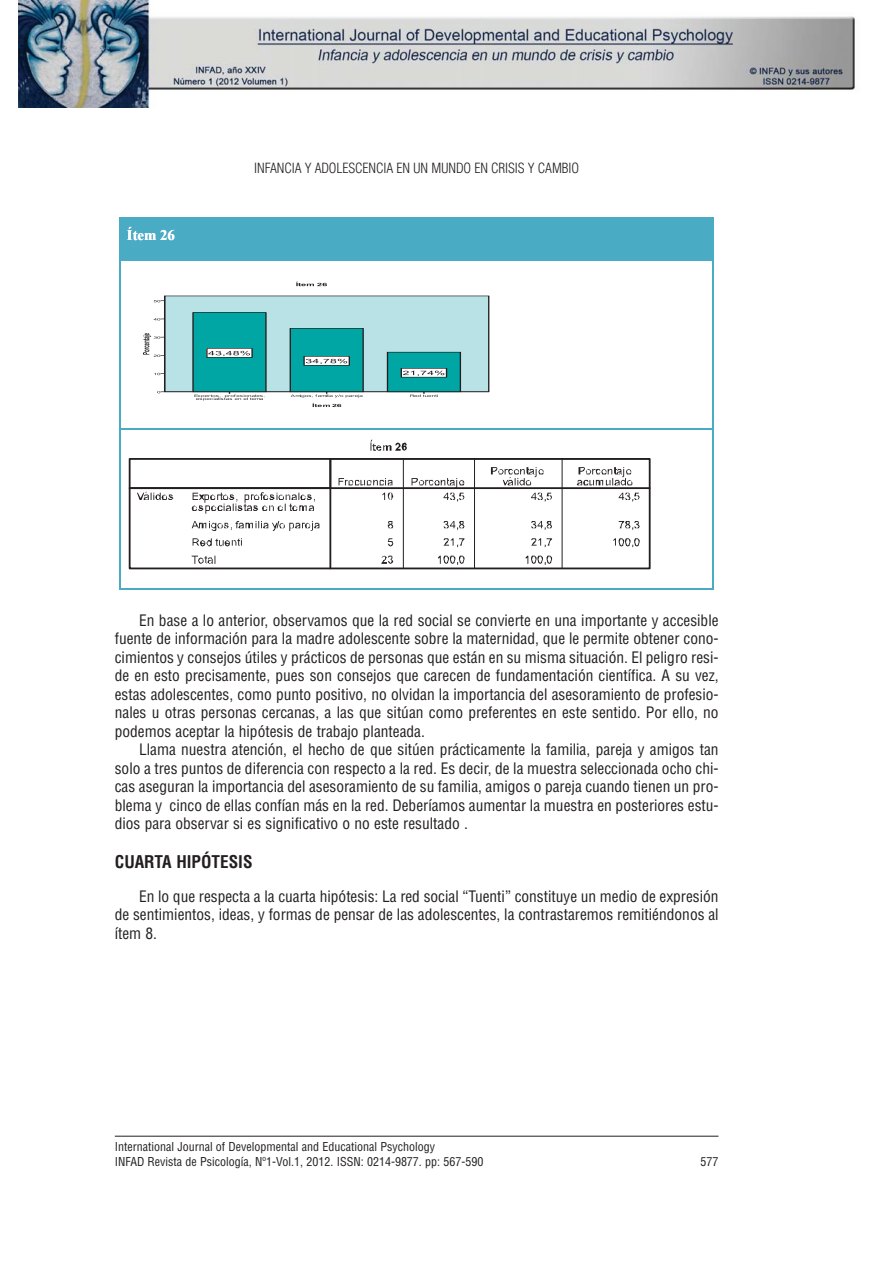
<style>
.page{position:relative;width:893px;height:1263px;background:#fff}
.page>*{position:absolute;margin:0;border:0;box-sizing:border-box;transform-origin:0 0}
.t1{font:700 condensed 17.1px "Helvetica";color:#231f20}
.t2{font:condensed 15.45px/18.5px "Helvetica";color:#231f20;text-align:justify}
.t3{font:14.85px "Times New Roman PS Bold MT+IGCWPX";color:#fff}
.t4{font:300 condensed 13.65px "Helvetica";letter-spacing:-.01em;color:#231f20}
.t5{font:condensed 12px/14.4px "Helvetica";color:#231f20}
</style>
<div class="page">
<img style="left:19px;top:0;width:836px;height:108px">
<hr style="left:115px;top:1136px;width:603px;height:1px;background:#231f20">
<div style="left:121px;top:219px;width:591px;height:40px;background:#4aabc5"></div>
<hr style="left:120px;top:218px;width:592px;height:1px;background:#4aabc5">
<hr style="left:120px;top:219px;width:1px;height:40px;background:#4aabc5">
<hr style="left:712px;top:219px;width:1px;height:40px;background:#4aabc5">
<div style="left:165px;top:296px;width:324px;height:96px;background:#b8e2e5"></div>
<hr style="left:165px;top:392px;width:324px;height:1px;background:#231f20">
<svg style="left:410px;top:392px;width:28px;height:5px"></svg>
<svg style="left:291px;top:392px;width:72px;height:15px"></svg>
<svg style="left:194px;top:392px;width:70px;height:9px"></svg>
<svg style="left:154px;top:300px;width:10px;height:2px"></svg>
<svg style="left:154px;top:318px;width:10px;height:3px"></svg>
<svg style="left:143px;top:333px;width:21px;height:24px"></svg>
<svg style="left:154px;top:373px;width:10px;height:2px"></svg>
<svg style="left:157px;top:391px;width:8px;height:2px"></svg>
<div style="left:193px;top:313px;width:73px;height:79px;background:#00a6a4"></div>
<div style="left:193px;top:312px;width:73px;height:80px;border:1px solid #231f20"></div>
<div style="left:290px;top:328px;width:73px;height:64px;background:#00a6a4"></div>
<div style="left:290px;top:328px;width:73px;height:64px;border:1px solid #231f20"></div>
<div style="left:387px;top:352px;width:73px;height:40px;background:#00a6a4"></div>
<div style="left:387px;top:352px;width:74px;height:40px;border:1px solid #231f20"></div>
<svg style="left:403px;top:370px;width:42px;height:5px"></svg>
<svg style="left:403px;top:371px;width:41px;height:5px"></svg>
<svg style="left:306px;top:358px;width:41px;height:1px"></svg>
<div style="left:304px;top:356px;width:45px;height:10px;border:1px solid #231f20"></div>
<svg style="left:306px;top:359px;width:41px;height:5px"></svg>
<div style="left:207px;top:349px;width:45px;height:8px;background:#fff"></div>
<div style="left:207px;top:348px;width:45px;height:10px;border:1px solid #231f20"></div>
<svg style="left:208px;top:351px;width:42px;height:5px"></svg>
<div style="left:164px;top:296px;width:325px;height:96px;border:1px solid #231f20"></div>
<svg style="left:296px;top:282px;width:31px;height:4px"></svg>
<hr style="left:121px;top:259px;width:591px;height:2px;background:#4aabc5">
<hr style="left:120px;top:261px;width:1px;height:167px;background:#4aabc5">
<hr style="left:712px;top:261px;width:1px;height:167px;background:#4aabc5">
<svg style="left:577px;top:467px;width:55px;height:18px"></svg>
<svg style="left:491px;top:467px;width:53px;height:18px"></svg>
<svg style="left:339px;top:478px;width:53px;height:7px"></svg>
<svg style="left:192px;top:521px;width:127px;height:10px"></svg>
<svg style="left:193px;top:538px;width:49px;height:9px"></svg>
<svg style="left:192px;top:556px;width:23px;height:8px"></svg>
<svg style="left:526px;top:556px;width:26px;height:9px"></svg>
<svg style="left:438px;top:556px;width:26px;height:9px"></svg>
<svg style="left:381px;top:556px;width:12px;height:8px"></svg>
<svg style="left:613px;top:538px;width:27px;height:9px"></svg>
<svg style="left:531px;top:538px;width:21px;height:9px"></svg>
<svg style="left:443px;top:538px;width:21px;height:9px"></svg>
<svg style="left:388px;top:538px;width:5px;height:9px"></svg>
<svg style="left:619px;top:521px;width:21px;height:9px"></svg>
<svg style="left:531px;top:521px;width:21px;height:9px"></svg>
<svg style="left:443px;top:521px;width:21px;height:9px"></svg>
<svg style="left:388px;top:521px;width:5px;height:7px"></svg>
<svg style="left:619px;top:493px;width:21px;height:9px"></svg>
<svg style="left:531px;top:493px;width:21px;height:9px"></svg>
<svg style="left:411px;top:478px;width:53px;height:24px"></svg>
<svg style="left:382px;top:493px;width:11px;height:7px"></svg>
<svg style="left:128px;top:458px;width:204px;height:56px"></svg>
<hr style="left:130px;top:487px;width:520px;height:2px;background:#231f20">
<hr style="left:329px;top:459px;width:2px;height:109px;background:#231f20">
<hr style="left:403px;top:459px;width:1px;height:109px;background:#231f20">
<hr style="left:474px;top:459px;width:1px;height:109px;background:#231f20">
<hr style="left:562px;top:459px;width:1px;height:109px;background:#231f20">
<div style="left:129px;top:458px;width:521px;height:111px;border:2px solid #231f20"></div>
<svg style="left:370px;top:440px;width:37px;height:11px"></svg>
<hr style="left:121px;top:428px;width:591px;height:2px;background:#4aabc5">
<hr style="left:120px;top:430px;width:1px;height:159px;background:#4aabc5">
<hr style="left:120px;top:588px;width:592px;height:1px;background:#4aabc5">
<hr style="left:712px;top:430px;width:1px;height:159px;background:#4aabc5">
<p class="t3" style="left:127px;top:227px;width:50px">Ítem 26</p>
<p class="t4" style="left:254px;top:163px;width:326px">INFANCIA Y ADOLESCENCIA EN UN MUNDO EN CRISIS Y CAMBIO</p>
<p class="t2" style="left:115px;top:612px;width:605px;text-indent:24px">En base a lo anterior, observamos que la red social se convierte en una importante y accesible fuente de información para la madre adolescente sobre la maternidad, que le permite obtener cono&shy;cimientos y consejos útiles y prácticos de personas que están en su misma situación. El peligro resi&shy;de en esto precisamente, pues son consejos que carecen de fundamentación científica. A su vez, estas adolescentes, como punto positivo, no olvidan la importancia del asesoramiento de profesio&shy;nales u otras personas cercanas, a las que sitúan como preferentes en este sentido. Por ello, no podemos aceptar la hipótesis de trabajo planteada.</p>
<p class="t2" style="left:115px;top:742px;width:605px;text-indent:24px">Llama nuestra atención, el hecho de que sitúen prácticamente la familia, pareja y amigos tan solo a tres puntos de diferencia con respecto a la red. Es decir, de la muestra seleccionada ocho chi&shy;cas aseguran la importancia del asesoramiento de su familia, amigos o pareja cuando tienen un pro&shy;blema y cinco de ellas confían más en la red. Deberíamos aumentar la muestra en posteriores estu&shy;dios para observar si es significativo o no este resultado .</p>
<p class="t1" style="left:115px;top:856px;width:139px">CUARTA HIPÓTESIS</p>
<p class="t2" style="left:115px;top:888px;width:605px;text-indent:24px">En lo que respecta a la cuarta hipótesis: La red social “Tuenti” constituye un medio de expresión de sentimientos, ideas, y formas de pensar de las adolescentes, la contrastaremos remitiéndonos al ítem 8.</p>
<p class="t5" style="left:115px;top:1141px;width:370px">International Journal of Developmental and Educational Psychology<br>INFAD Revista de Psicología, Nº1-Vol.1, 2012. ISSN: 0214-9877. pp: 567-590</p>
<p class="t5" style="left:700px;top:1155px;width:19px">577</p>
</div>
